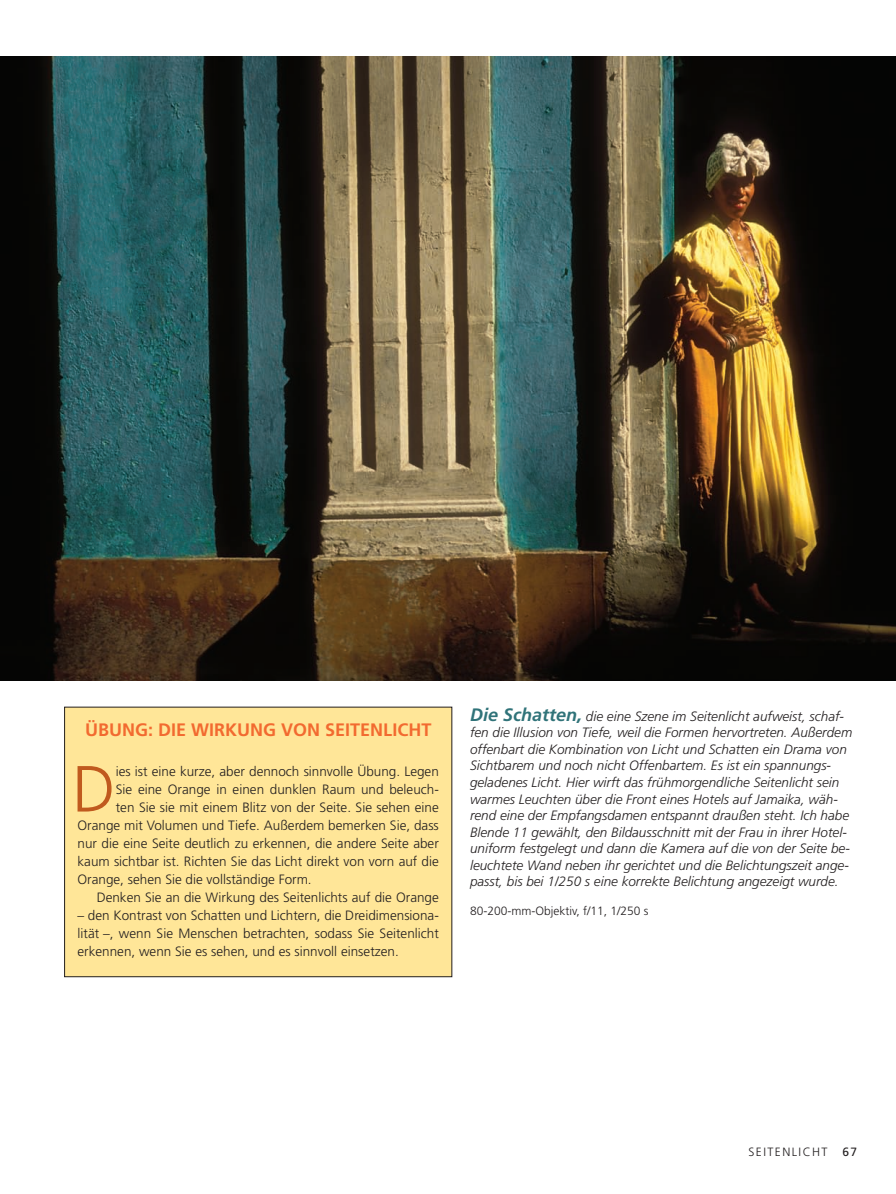
<style>
.page{position:relative;width:896px;height:1194px;background:#fff}
.page>*{position:absolute;margin:0;border:0;box-sizing:border-box;transform-origin:0 0}
.t1{font:300 65.1px "Frutiger";color:#c05a1e}
.t2{font:700 18px "Frutiger";color:#f26a30}
.t3{font:italic 300 13.5px/16.5px "Frutiger";color:#231f20}
.t4{font:300 13.5px/18px "Frutiger";color:#231f20;text-align:justify}
.t5{font:300 12px "Frutiger";color:#231f20}
.t6{font:300 12px "Frutiger";letter-spacing:.12em;color:#231f20}
.s1{font-weight:700;font-size:18px;color:#307379}
.s2{font-weight:400}
</style>
<div class="page">
<img style="left:0;top:57px;width:895px;height:623px">
<div style="left:65px;top:707px;width:387px;height:269px;background:#ffe698"></div>
<p class="t2" style="left:85px;top:722px;width:348px">ÜBUNG: DIE WIRKUNG VON SEITENLICHT</p>
<p class="t1" style="left:72px;top:762px;width:45px">D</p>
<p class="t4" style="left:116px;top:762px;width:324px">ies ist eine kurze, aber dennoch sinnvolle Übung. Legen</p>
<p class="t4" style="left:116px;top:780px;width:324px">Sie eine Orange in einen dunklen Raum und beleuch-</p>
<p class="t4" style="left:116px;top:798px;width:324px">ten Sie sie mit einem Blitz von der Seite. Sie sehen eine</p>
<p class="t4" style="left:77px;top:816px;width:363px">Orange mit Volumen und Tiefe. Außerdem bemerken Sie, dass</p>
<p class="t4" style="left:77px;top:834px;width:363px">nur die eine Seite deutlich zu erkennen, die andere Seite aber</p>
<p class="t4" style="left:77px;top:852px;width:363px">kaum sichtbar ist. Richten Sie das Licht direkt von vorn auf die</p>
<p class="t4" style="left:77px;top:870px;width:236px">Orange, sehen Sie die vollständige Form.</p>
<p class="t4" style="left:97px;top:888px;width:343px">Denken Sie an die Wirkung des Seitenlichts auf die Orange</p>
<p class="t4" style="left:77px;top:906px;width:363px">– den Kontrast von Schatten und Lichtern, die Dreidimensiona&shy;lität –, wenn Sie Menschen betrachten, sodass Sie Seitenlicht erkennen, wenn Sie es sehen, und es sinnvoll einsetzen.</p>
<p class="t3" style="left:470px;top:708px;width:383px"><span class="s1">Die Schatten,</span> die eine Szene im Seitenlicht aufweist, schaf&shy;fen die Illusion von Tiefe, weil die Formen hervortreten. Außerdem offenbart die Kombination von Licht und Schatten ein Drama von Sichtbarem und noch nicht Offenbartem. Es ist ein spannungs&shy;geladenes Licht. Hier wirft das frühmorgendliche Seitenlicht sein warmes Leuchten über die Front eines Hotels auf Jamaika, wäh&shy;rend eine der Empfangsdamen entspannt draußen steht. Ich habe Blende 11 gewählt, den Bildausschnitt mit der Frau in ihrer Hotel&shy;uniform festgelegt und dann die Kamera auf die von der Seite be&shy;leuchtete Wand neben ihr gerichtet und die Belichtungszeit ange&shy;passt, bis bei 1/250 s eine korrekte Belichtung angezeigt wurde.</p>
<p class="t5" style="left:470px;top:906px;width:180px">80-200-mm-Objektiv, f/11, 1/250 s</p>
<p class="t6" style="left:748px;top:1146px;width:110px">SEITENLICHT <span class="s2">67</span></p>
</div>
